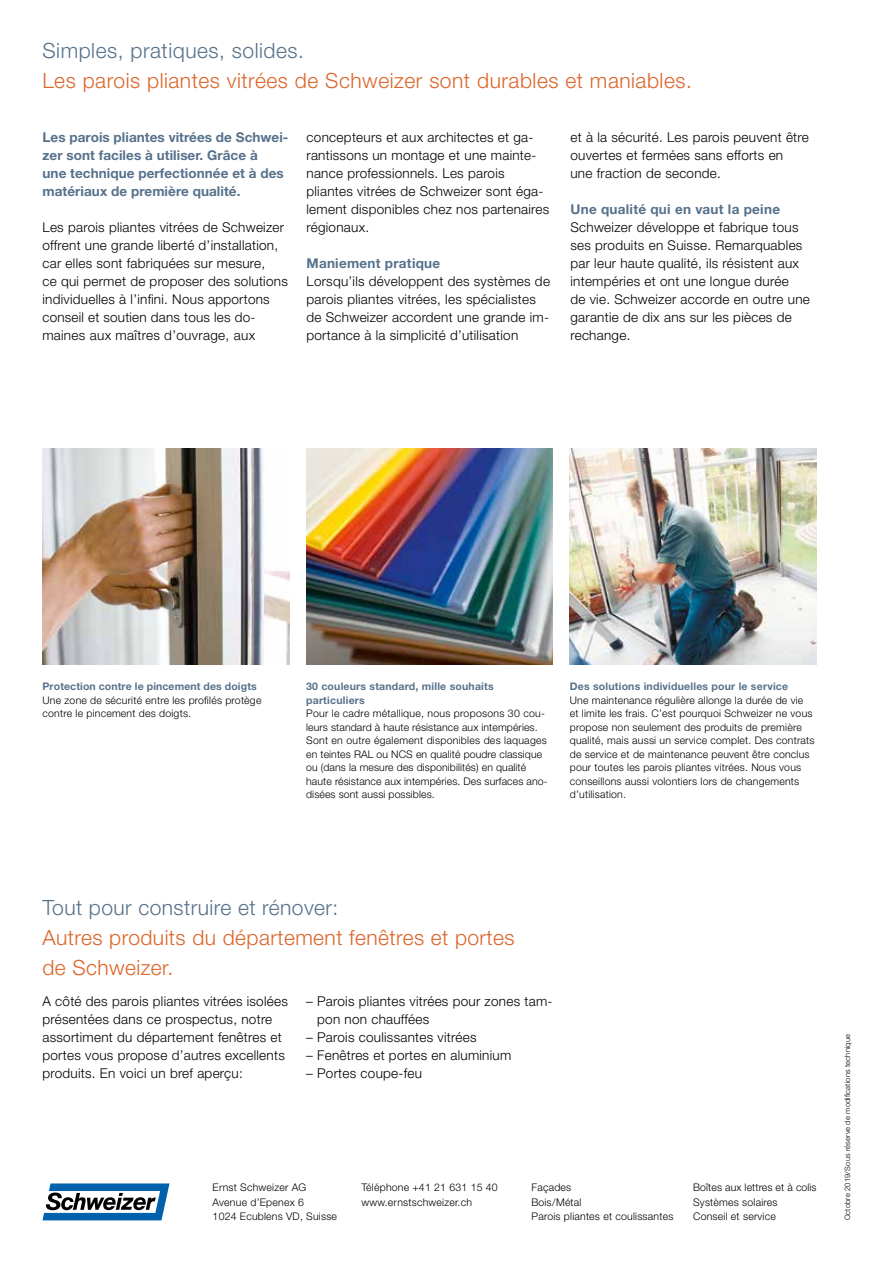
<style>
.page{position:relative;width:893px;height:1263px;background:#fff}
.page>*{position:absolute;margin:0;border:0;box-sizing:border-box;transform-origin:0 0}
.t1{font:300 21px/30px "Helvetica Neue LT Std";letter-spacing:.02em;color:#dc6529}
.t2{font:300 21px "Helvetica Neue LT Std";letter-spacing:.02em;color:#56718b}
.t3{font:300 13.5px/18px "Helvetica Neue LT Std";letter-spacing:.02em;color:#000}
.t4{font:700 13.5px/18px "Helvetica Neue LT Std";letter-spacing:.005em;color:#56718b}
.t5{font:300 10.5px/13.5px "Helvetica Neue LT Std";letter-spacing:.02em;color:#000}
.t6{font:700 10.5px/13.5px "Helvetica Neue LT Std";letter-spacing:.02em;color:#56718b}
.t7{font:300 7.5px "Helvetica Neue LT Std";letter-spacing:.02em;color:#000}
</style>
<div class="page">
<img style="left:306px;top:448px;width:247px;height:216px">
<img style="left:43px;top:448px;width:246px;height:216px">
<img style="left:570px;top:448px;width:246px;height:216px">
<svg style="left:43px;top:1183px;width:126px;height:37px"></svg>
<h1 class="t2" style="left:43px;top:37px;width:263px">Simples, pratiques, solides.</h1>
<h1 class="t1" style="left:43px;top:65px;width:651px">Les parois pliantes vitrées de Schweizer sont durables et maniables.</h1>
<p class="t4" style="left:43px;top:128px;width:247px">Les parois pliantes vitrées de Schwei&shy;zer sont faciles à utiliser. Grâce à<br>une technique perfectionnée et à des matériaux de première qualité.</p>
<p class="t3" style="left:43px;top:218px;width:247px">Les parois pliantes vitrées de Schweizer offrent une grande liberté d’installation, car elles sont fabriquées sur mesure,<br>ce qui permet de proposer des solutions individuelles à l’infini. Nous apportons conseil et soutien dans tous les do&shy;maines aux maîtres d’ouvrage, aux</p>
<p class="t3" style="left:306px;top:128px;width:244px">concepteurs et aux architectes et ga&shy;rantissons un montage et une mainte&shy;nance professionnels. Les parois pliantes vitrées de Schweizer sont éga&shy;lement disponibles chez nos partenaires régionaux.</p>
<p class="t4" style="left:306px;top:254px;width:135px">Maniement pratique</p>
<p class="t3" style="left:306px;top:272px;width:245px">Lorsqu’ils développent des systèmes de parois pliantes vitrées, les spécialistes de Schweizer accordent une grande im&shy;portance à la simplicité d’utilisation</p>
<p class="t3" style="left:570px;top:128px;width:240px">et à la sécurité. Les parois peuvent être ouvertes et fermées sans efforts en<br>une fraction de seconde.</p>
<p class="t4" style="left:570px;top:200px;width:211px">Une qualité qui en vaut la peine</p>
<p class="t3" style="left:570px;top:218px;width:241px">Schweizer développe et fabrique tous ses produits en Suisse. Remarquables par leur haute qualité, ils résistent aux intempéries et ont une longue durée<br>de vie. Schweizer accorde en outre une garantie de dix ans sur les pièces de rechange.</p>
<p class="t6" style="left:43px;top:679px;width:216px">Protection contre le pincement des doigts</p>
<p class="t5" style="left:43px;top:693px;width:220px">Une zone de sécurité entre les profilés protège contre le pincement des doigts.</p>
<p class="t6" style="left:306px;top:679px;width:189px">30 couleurs standard, mille souhaits particuliers</p>
<p class="t5" style="left:306px;top:706px;width:243px">Pour le cadre métallique, nous proposons 30 cou&shy;leurs standard à haute résistance aux intempéries.<br>Sont en outre également disponibles des laquages en teintes RAL ou NCS en qualité poudre classique ou (dans la mesure des disponibilités) en qualité haute résistance aux intempéries. Des surfaces ano&shy;disées sont aussi possibles.</p>
<p class="t6" style="left:570px;top:679px;width:220px">Des solutions individuelles pour le service</p>
<p class="t5" style="left:570px;top:693px;width:246px">Une maintenance régulière allonge la durée de vie et limite les frais. C’est pourquoi Schweizer ne vous propose non seulement des produits de première qualité, mais aussi un service complet. Des contrats de service et de maintenance peuvent être conclus pour toutes les parois pliantes vitrées. Nous vous conseillons aussi volontiers lors de changements d’utilisation.</p>
<h1 class="t2" style="left:43px;top:895px;width:297px">Tout pour construire et rénover:</h1>
<h1 class="t1" style="left:43px;top:922px;width:474px">Autres produits du département fenêtres et portes de Schweizer.</h1>
<p class="t3" style="left:43px;top:991px;width:247px">A côté des parois pliantes vitrées isolées présentées dans ce prospectus, notre assortiment du département fenêtres et portes vous propose d’autres excellents produits. En voici un bref aperçu:</p>
<p class="t3" style="left:317px;top:991px;width:237px;text-indent:-11px">– Parois pliantes vitrées pour zones tam&shy;pon non chauffées</p>
<p class="t3" style="left:306px;top:1027px;width:172px">– Parois coulissantes vitrées</p>
<p class="t3" style="left:306px;top:1045px;width:207px">– Fenêtres et portes en aluminium</p>
<p class="t3" style="left:306px;top:1063px;width:117px">– Portes coupe-feu</p>
<p class="t5" style="left:213px;top:1180px;width:126px;line-height:14.7px">Ernst Schweizer AG<br>Avenue d’Epenex 6<br>1024 Ecublens VD, Suisse</p>
<p class="t5" style="left:361px;top:1180px;width:138px;line-height:14.7px">Téléphone +41 21 631 15 40 www.ernstschweizer.ch</p>
<p class="t5" style="left:531px;top:1180px;width:143px;line-height:14.7px">Façades<br>Bois/Métal<br>Parois pliantes et coulissantes</p>
<p class="t5" style="left:693px;top:1180px;width:125px;line-height:14.7px">Boîtes aux lettres et à colis<br>Systèmes solaires<br>Conseil et service</p>
<p class="t7" style="left:843px;top:1220px;width:188px;rotate:-90deg">Octobre 2019/Sous réserve de modifications technique</p>
</div>
